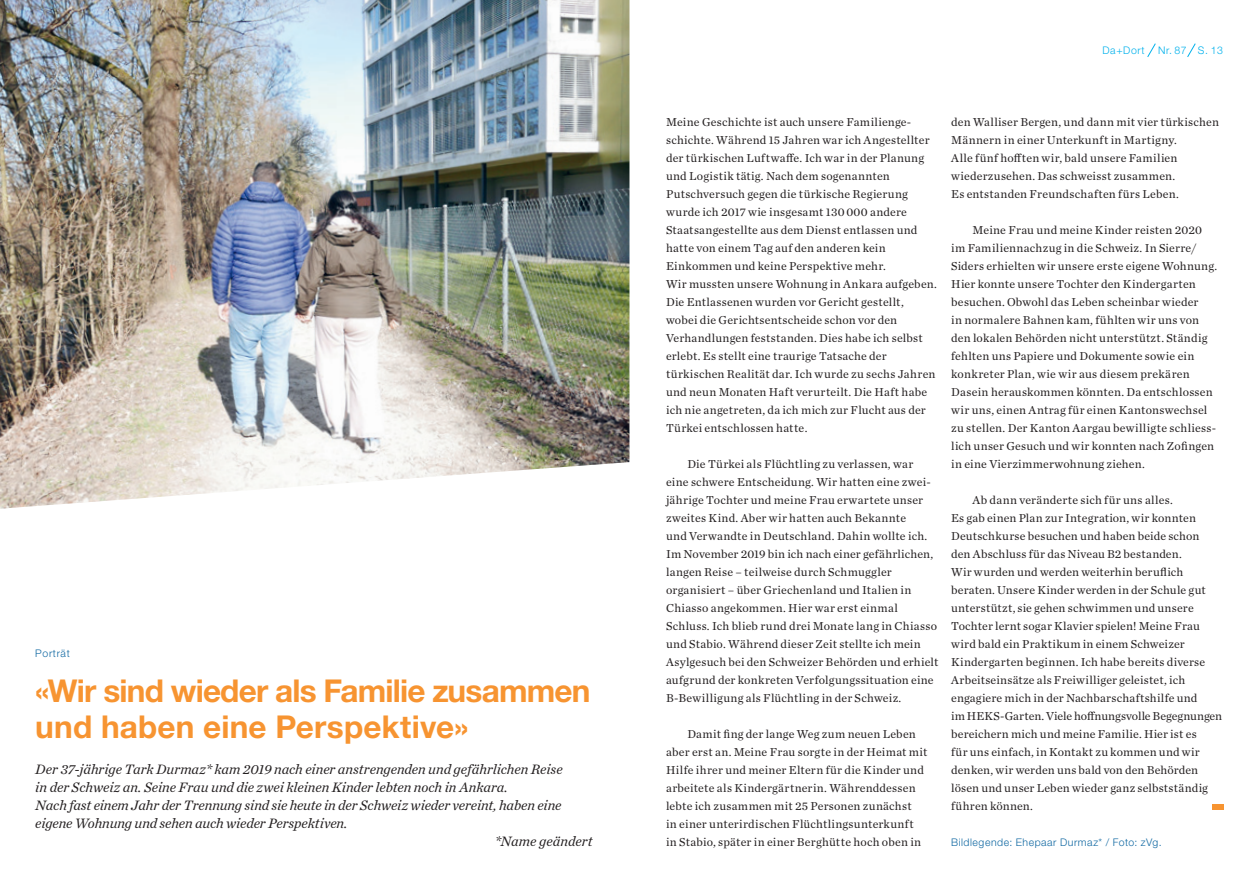
<style>
.page{position:relative;width:1259px;height:893px;background:#fff}
.page>*{position:absolute;margin:0;border:0;box-sizing:border-box;transform-origin:0 0}
.t1{font:700 31.5px/36px "Helvetica Neue LT Std";letter-spacing:-.025em;color:#f79431}
.t2{font:italic 14.25px "Chronicle Text G1";letter-spacing:-.005em;color:#231f20}
.t3{font:12px/18px "Chronicle Text G1";letter-spacing:.02em;color:#231f20}
.t4{font:300 10.5px "Helvetica Neue LT Std";letter-spacing:.05em;color:#1068a2}
.t5{font:300 10.5px "Helvetica Neue LT Std";letter-spacing:.06em;color:#00b1ec}
</style>
<div class="page">
<svg style="left:1147px;top:43px;width:8px;height:14px"></svg>
<svg style="left:1187px;top:43px;width:8px;height:14px"></svg>
<img style="left:0;top:0;width:629px;height:509px">
<div style="left:1212px;top:804px;width:11px;height:6px;background:#f79431"></div>
<p class="t4" style="left:35px;top:647px;width:36px">Porträt</p>
<h1 class="t1" style="left:35px;top:672px;width:557px">«Wir sind wieder als Familie zusammen und haben eine Perspektive»</h1>
<p class="t2" style="left:35px;top:758px;width:529px">Der 37-jährige Tark Durmaz* kam 2019 nach einer anstrengenden und gefährlichen Reise</p>
<p class="t2" style="left:35px;top:776px;width:474px">in der Schweiz an. Seine Frau und die zwei kleinen Kinder lebten noch in Ankara.</p>
<p class="t2" style="left:35px;top:794px;width:527px">Nach fast einem Jahr der Trennung sind sie heute in der Schweiz wieder vereint, haben eine</p>
<p class="t2" style="left:35px;top:812px;width:314px">eigene Wohnung und sehen auch wieder Perspektiven.</p>
<p class="t2" style="left:495px;top:830px;width:100px">*Name geändert</p>
<p class="t5" style="left:1102px;top:44px;width:44px">Da+Dort</p>
<p class="t5" style="left:1158px;top:44px;width:66px">Nr. 87 S. 13</p>
<p class="t3" style="left:666px;top:112px;width:272px">Meine Geschichte ist auch unsere Familienge&shy;schichte. Während 15 Jahren war ich Angestellter der türkischen Luftwaffe. Ich war in der Planung und Logistik tätig. Nach dem sogenannten Putschversuch gegen die türkische Regierung wurde ich 2017 wie insgesamt 130 000 andere Staatsangestellte aus dem Dienst entlassen und hatte von einem Tag auf den anderen kein Einkommen und keine Perspektive mehr.<br>Wir mussten unsere Wohnung in Ankara aufgeben.<br>Die Entlassenen wurden vor Gericht gestellt, wobei die Gerichtsentscheide schon vor den Verhandlungen feststanden. Dies habe ich selbst erlebt. Es stellt eine traurige Tatsache der türkischen Realität dar. Ich wurde zu sechs Jahren und neun Monaten Haft verurteilt. Die Haft habe ich nie angetreten, da ich mich zur Flucht aus der Türkei entschlossen hatte.</p>
<p class="t3" style="left:666px;top:454px;width:274px;text-indent:21px">Die Türkei als Flüchtling zu verlassen, war eine schwere Entscheidung. Wir hatten eine zwei&shy;jährige Tochter und meine Frau erwartete unser zweites Kind. Aber wir hatten auch Bekannte<br>und Verwandte in Deutschland. Dahin wollte ich.<br>Im November 2019 bin ich nach einer gefährlichen, langen Reise – teilweise durch Schmuggler organisiert – über Griechenland und Italien in Chiasso angekommen. Hier war erst einmal Schluss. Ich blieb rund drei Monate lang in Chiasso und Stabio. Während dieser Zeit stellte ich mein Asylgesuch bei den Schweizer Behörden und erhielt aufgrund der konkreten Verfolgungssituation eine B-Bewilligung als Flüchtling in der Schweiz.</p>
<p class="t3" style="left:666px;top:724px;width:263px;text-indent:21px">Damit fing der lange Weg zum neuen Leben aber erst an. Meine Frau sorgte in der Heimat mit Hilfe ihrer und meiner Eltern für die Kinder und arbeitete als Kindergärtnerin. Währenddessen lebte ich zusammen mit 25 Personen zunächst<br>in einer unterirdischen Flüchtlingsunterkunft in Stabio, später in einer Berghütte hoch oben in</p>
<p class="t3" style="left:951px;top:112px;width:269px">den Walliser Bergen, und dann mit vier türkischen Männern in einer Unterkunft in Martigny.<br>Alle fünf hofften wir, bald unsere Familien wiederzusehen. Das schweisst zusammen.<br>Es entstanden Freundschaften fürs Leben.</p>
<p class="t3" style="left:951px;top:220px;width:267px;text-indent:21px">Meine Frau und meine Kinder reisten 2020 im Familiennachzug in die Schweiz. In Sierre/ Siders erhielten wir unsere erste eigene Wohnung.<br>Hier konnte unsere Tochter den Kindergarten besuchen. Obwohl das Leben scheinbar wieder<br>in normalere Bahnen kam, fühlten wir uns von den lokalen Behörden nicht unterstützt. Ständig fehlten uns Papiere und Dokumente sowie ein konkreter Plan, wie wir aus diesem prekären Dasein herauskommen könnten. Da entschlossen wir uns, einen Antrag für einen Kantonswechsel zu stellen. Der Kanton Aargau bewilligte schliess&shy;lich unser Gesuch und wir konnten nach Zofingen in eine Vierzimmerwohnung ziehen.</p>
<p class="t3" style="left:951px;top:490px;width:272px;text-indent:21px">Ab dann veränderte sich für uns alles.<br>Es gab einen Plan zur Integration, wir konnten Deutschkurse besuchen und haben beide schon<br>den Abschluss für das Niveau B2 bestanden.<br>Wir wurden und werden weiterhin beruflich beraten. Unsere Kinder werden in der Schule gut unterstützt, sie gehen schwimmen und unsere Tochter lernt sogar Klavier spielen! Meine Frau wird bald ein Praktikum in einem Schweizer Kindergarten beginnen. Ich habe bereits diverse Arbeitseinsätze als Freiwilliger geleistet, ich engagiere mich in der Nachbarschaftshilfe und<br>im HEKS-Garten. Viele hoffnungsvolle Begegnungen bereichern mich und meine Familie. Hier ist es<br>für uns einfach, in Kontakt zu kommen und wir denken, wir werden uns bald von den Behörden lösen und unser Leben wieder ganz selbstständig führen können.</p>
<p class="t4" style="left:951px;top:836px;width:212px">Bildlegende: Ehepaar Durmaz* / Foto: zVg.</p>
</div>
